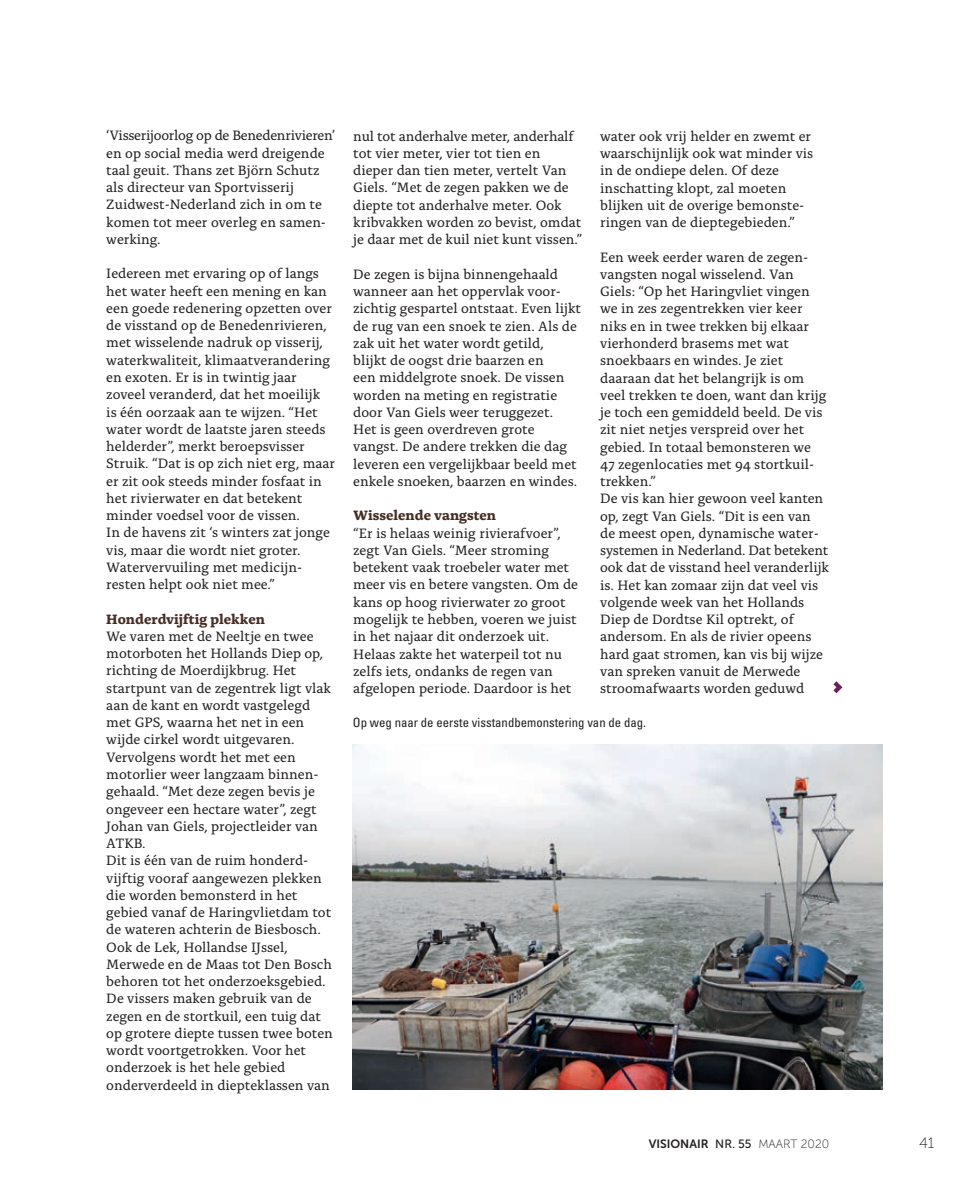
<style>
.page{position:relative;width:978px;height:1191px;background:#fff}
.page>*{position:absolute;margin:0;border:0;box-sizing:border-box;transform-origin:0 0}
.t1{font:15px "Museo Sans 100";color:#231f20}
.t2{font:14.25px/17.2px "Alda OTCEV";color:#231f20}
.t3{font:700 14.25px "Alda OTCEV";color:#472e25}
.t4{font:condensed 12.75px "Univers LT Std";color:#231f20}
.t5{font:12px "Museo Sans 700";color:#231f20}
.s1{font-family:"Museo Sans 500"}
.s2{font-family:"Museo Sans 100"}
</style>
<div class="page">
<hr style="left:0;top:43px;width:1px;height:625px;background:#231f20">
<img style="left:353px;top:744px;width:529px;height:345px">
<svg style="left:833px;top:681px;width:9px;height:12px"></svg>
<p class="t2" style="left:106px;top:126px;width:230px">‘Visserijoorlog op de Benedenrivieren’ en op social media werd dreigende taal geuit. Thans zet Björn Schutz als directeur van Sportvisserij<br>Zuidwest-Nederland zich in om te komen tot meer overleg en samen&shy;werking.</p>
<p class="t2" style="left:106px;top:264px;width:230px">Iedereen met ervaring op of langs het water heeft een mening en kan een goede redenering opzetten over de visstand op de Benedenrivieren, met wisselende nadruk op visserij, waterkwaliteit, klimaatverandering en exoten. Er is in twintig jaar zoveel veranderd, dat het moeilijk<br>is één oorzaak aan te wijzen. “Het water wordt de laatste jaren steeds helderder”, merkt beroepsvisser Struik. “Dat is op zich niet erg, maar er zit ook steeds minder fosfaat in het rivierwater en dat betekent minder voedsel voor de vissen.<br>In de havens zit ‘s winters zat jonge vis, maar die wordt niet groter.<br>Watervervuiling met medicijn&shy;resten helpt ook niet mee.”</p>
<p class="t3" style="left:106px;top:607px;width:160px">Honderdvijftig plekken</p>
<p class="t2" style="left:106px;top:626px;width:228px">We varen met de Neeltje en twee motorboten het Hollands Diep op, richting de Moerdijkbrug. Het startpunt van de zegentrek ligt vlak aan de kant en wordt vastgelegd met GPS, waarna het net in een wijde cirkel wordt uitgevaren.<br>Vervolgens wordt het met een motorlier weer langzaam binnen&shy;gehaald. “Met deze zegen bevis je ongeveer een hectare water”, zegt<br>Johan van Giels, projectleider van<br>ATKB.<br>Dit is één van de ruim honderd&shy;vijftig vooraf aangewezen plekken die worden bemonsterd in het gebied vanaf de Haringvlietdam tot de wateren achterin de Biesbosch.<br>Ook de Lek, Hollandse IJssel,<br>Merwede en de Maas tot Den Bosch behoren tot het onderzoeksgebied.<br>De vissers maken gebruik van de zegen en de stortkuil, een tuig dat op grotere diepte tussen twee boten wordt voortgetrokken. Voor het onderzoek is het hele gebied onderverdeeld in diepteklassen van</p>
<p class="t2" style="left:353px;top:126px;width:230px">nul tot anderhalve meter, anderhalf tot vier meter, vier tot tien en dieper dan tien meter, vertelt Van Giels. “Met de zegen pakken we de diepte tot anderhalve meter. Ook kribvakken worden zo bevist, omdat je daar met de kuil niet kunt vissen.”</p>
<p class="t2" style="left:353px;top:264px;width:229px">De zegen is bijna binnengehaald wanneer aan het oppervlak voor&shy;zichtig gespartel ontstaat. Even lijkt de rug van een snoek te zien. Als de zak uit het water wordt getild,<br>blijkt de oogst drie baarzen en<br>een middelgrote snoek. De vissen worden na meting en registratie door Van Giels weer teruggezet.<br>Het is geen overdreven grote vangst. De andere trekken die dag leveren een vergelijkbaar beeld met enkele snoeken, baarzen en windes.</p>
<p class="t3" style="left:353px;top:504px;width:144px">Wisselende vangsten</p>
<p class="t2" style="left:353px;top:523px;width:226px">“Er is helaas weinig rivierafvoer”, zegt Van Giels. “Meer stroming betekent vaak troebeler water met meer vis en betere vangsten. Om de kans op hoog rivierwater zo groot mogelijk te hebben, voeren we juist in het najaar dit onderzoek uit.<br>Helaas zakte het waterpeil tot nu zelfs iets, ondanks de regen van afgelopen periode. Daardoor is het</p>
<p class="t2" style="left:600px;top:126px;width:215px">water ook vrij helder en zwemt er waarschijnlijk ook wat minder vis in de ondiepe delen. Of deze inschatting klopt, zal moeten blijken uit de overige bemonste&shy;ringen van de dieptegebieden.”</p>
<p class="t2" style="left:600px;top:247px;width:230px">Een week eerder waren de zegen&shy;vangsten nogal wisselend. Van<br>Giels: “Op het Haringvliet vingen we in zes zegentrekken vier keer niks en in twee trekken bij elkaar vierhonderd brasems met wat snoekbaars en windes. Je ziet daaraan dat het belangrijk is om veel trekken te doen, want dan krijg je toch een gemiddeld beeld. De vis zit niet netjes verspreid over het gebied. In totaal bemonsteren we<br>47 zegenlocaties met 94 stortkuil&shy;trekken.”<br>De vis kan hier gewoon veel kanten op, zegt Van Giels. “Dit is een van de meest open, dynamische water&shy;systemen in Nederland. Dat betekent ook dat de visstand heel veranderlijk is. Het kan zomaar zijn dat veel vis volgende week van het Hollands<br>Diep de Dordtse Kil optrekt, of andersom. En als de rivier opeens hard gaat stromen, kan vis bij wijze van spreken vanuit de Merwede stroomafwaarts worden geduwd</p>
<p class="t4" style="left:353px;top:714px;width:295px">Op weg naar de eerste visstandbemonstering van de dag.</p>
<p class="t5" style="left:649px;top:1137px;width:182px">VISIONAIR <span class="s1">NR. 55</span> <span class="s2">MAART 2020</span></p>
<p class="t1" style="left:919px;top:1135px;width:17px">41</p>
</div>
